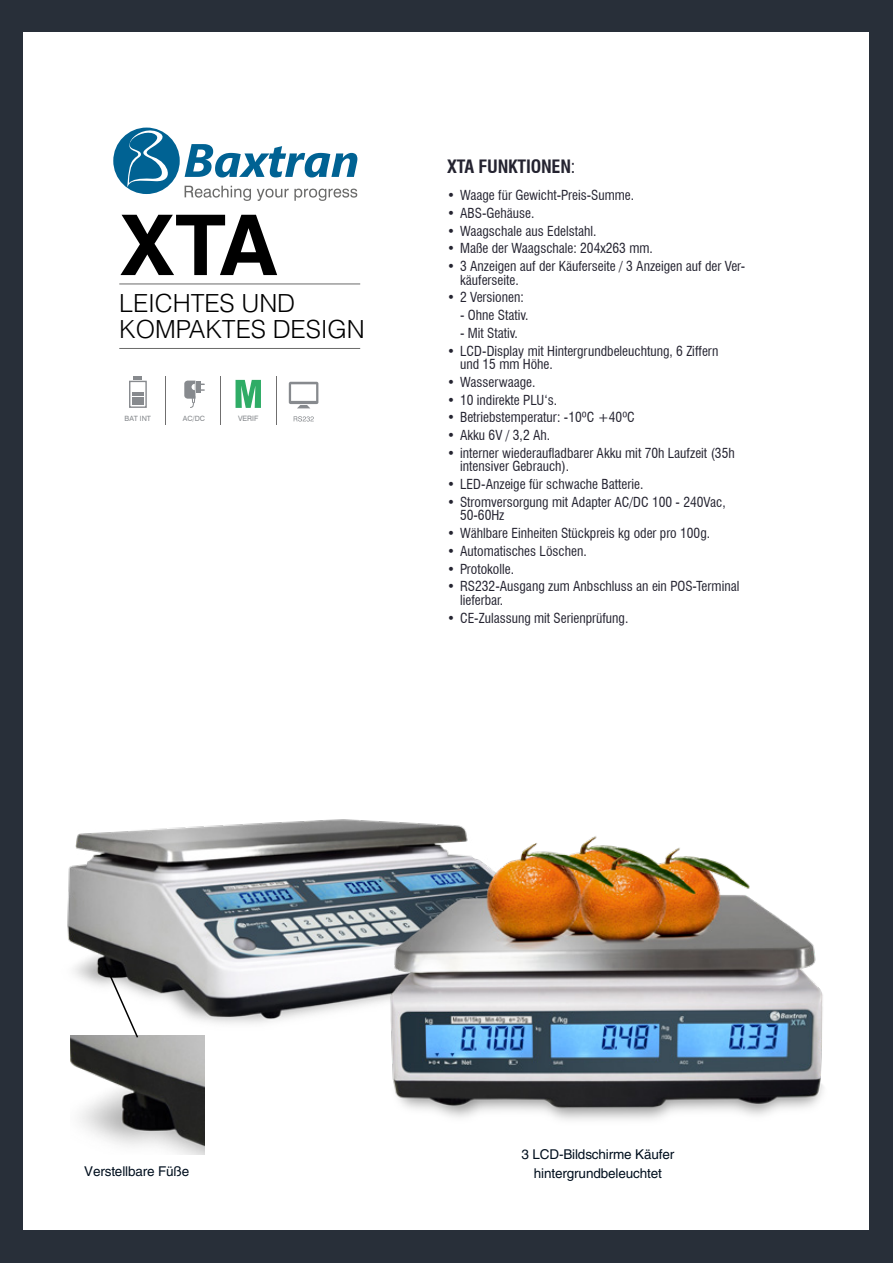
<style>
.page{position:relative;width:893px;height:1263px;background:#282f39}
.page>*{position:absolute;margin:0;border:0;box-sizing:border-box;transform-origin:0 0}
.t1{font:700 84px "Helvetica LT Std";color:#000}
.t2{font:300 24.9px/26.2px "Helvetica LT Std";letter-spacing:-.005em;color:#000}
.t3{font:700 condensed 18px "Swiss 721 BT";letter-spacing:-.01em;color:#242330}
.t4{font:condensed 13.5px/13.5px "Swiss 721 BT";color:#242330}
.t5{font:13.5px "Helvetica LT Std";letter-spacing:-.01em;color:#000f1e}
.t6{font:7.35px "Swiss 721 BT";color:#878a8e}
.t7{font:7.2px "Swiss 721 BT";color:#878a8e}
.s1{font-weight:400}
</style>
<div class="page">
<div style="left:24px;top:33px;width:845px;height:1197px;background:#fff"></div>
<img style="left:23px;top:778px;width:198px;height:278px">
<svg style="left:113px;top:128px;width:244px;height:73px"></svg>
<hr style="left:119px;top:348px;width:241px;height:1px;background:#6b6b6a">
<hr style="left:119px;top:284px;width:241px;height:1px;background:#6b6b6a">
<img style="left:71px;top:1035px;width:133px;height:119px">
<svg style="left:103px;top:961px;width:36px;height:78px"></svg>
<img style="left:221px;top:819px;width:603px;height:301px">
<div style="left:129px;top:381px;width:18px;height:27px;border:1px solid #878a8e"></div>
<svg style="left:132px;top:393px;width:12px;height:11px"></svg>
<svg style="left:134px;top:376px;width:8px;height:4px"></svg>
<hr style="left:165px;top:376px;width:1px;height:49px;background:#706f6f">
<svg style="left:184px;top:380px;width:21px;height:28px"></svg>
<hr style="left:220px;top:376px;width:1px;height:48px;background:#706f6f">
<svg style="left:236px;top:380px;width:25px;height:28px"></svg>
<hr style="left:276px;top:376px;width:1px;height:48px;background:#706f6f">
<svg style="left:294px;top:416px;width:20px;height:5px"></svg>
<svg style="left:289px;top:382px;width:29px;height:26px"></svg>
<h1 class="t1" style="left:119px;top:194px;width:161px">XTA</h1>
<h2 class="t2" style="left:119px;top:289px;width:247px">LEICHTES UND<br>KOMPAKTES DESIGN</h2>
<p class="t7" style="left:125px;top:414px;width:28px">BAT INT</p>
<p class="t7" style="left:183px;top:414px;width:24px">AC/DC</p>
<p class="t6" style="left:238px;top:414px;width:22px">VERIF</p>
<h3 class="t3" style="left:447px;top:156px;width:130px">XTA FUNKTIONEN<span class="s1">:</span></h3>
<p class="t4" style="left:447px;top:188px;width:188px">• Waage für Gewicht-Preis-Summe.</p>
<p class="t4" style="left:447px;top:206px;width:89px">• ABS-Gehäuse.</p>
<p class="t4" style="left:447px;top:224px;width:151px">• Waagschale aus Edelstahl.</p>
<p class="t4" style="left:447px;top:242px;width:207px">• Maße der Waagschale: 204x263 mm.</p>
<p class="t4" style="left:460px;top:259px;width:287px;text-indent:-13px">• 3 Anzeigen auf der Käuferseite / 3 Anzeigen auf der Ver&shy;käuferseite.</p>
<p class="t4" style="left:447px;top:291px;width:78px">• 2 Versionen:</p>
<p class="t4" style="left:460px;top:308px;width:70px">- Ohne Stativ.</p>
<p class="t4" style="left:460px;top:326px;width:59px">- Mit Stativ.</p>
<p class="t4" style="left:460px;top:344px;width:260px;text-indent:-13px">• LCD-Display mit Hintergrundbeleuchtung, 6 Ziffern und 15 mm Höhe.</p>
<p class="t4" style="left:447px;top:375px;width:90px">• Wasserwaage.</p>
<p class="t4" style="left:447px;top:393px;width:111px">• 10 indirekte PLU‘s.</p>
<p class="t4" style="left:447px;top:411px;width:189px">• Betriebstemperatur: -10ºC +40ºC</p>
<p class="t4" style="left:447px;top:428px;width:104px">• Akku 6V / 3,2 Ah.</p>
<p class="t4" style="left:460px;top:446px;width:276px;text-indent:-13px">• interner wiederaufladbarer Akku mit 70h Laufzeit (35h intensiver Gebrauch).</p>
<p class="t4" style="left:447px;top:478px;width:198px">• LED-Anzeige für schwache Batterie.</p>
<p class="t4" style="left:460px;top:495px;width:267px;text-indent:-13px">• Stromversorgung mit Adapter AC/DC 100 - 240Vac,<br>50-60Hz</p>
<p class="t4" style="left:447px;top:527px;width:264px">• Wählbare Einheiten Stückpreis kg oder pro 100g.</p>
<p class="t4" style="left:447px;top:544px;width:141px">• Automatisches Löschen.</p>
<p class="t4" style="left:447px;top:562px;width:68px">• Protokolle.</p>
<p class="t4" style="left:460px;top:580px;width:281px;text-indent:-13px">• RS232-Ausgang zum Anbschluss an ein POS-Terminal lieferbar.</p>
<p class="t4" style="left:447px;top:611px;width:183px">• CE-Zulassung mit Serienprüfung.</p>
<p class="t5" style="left:521px;top:1146px;width:154px">3 LCD-Bildschirme Käufer</p>
<p class="t5" style="left:84px;top:1163px;width:107px">Verstellbare Füße</p>
<p class="t5" style="left:534px;top:1165px;width:129px">hintergrundbeleuchtet</p>
</div>
